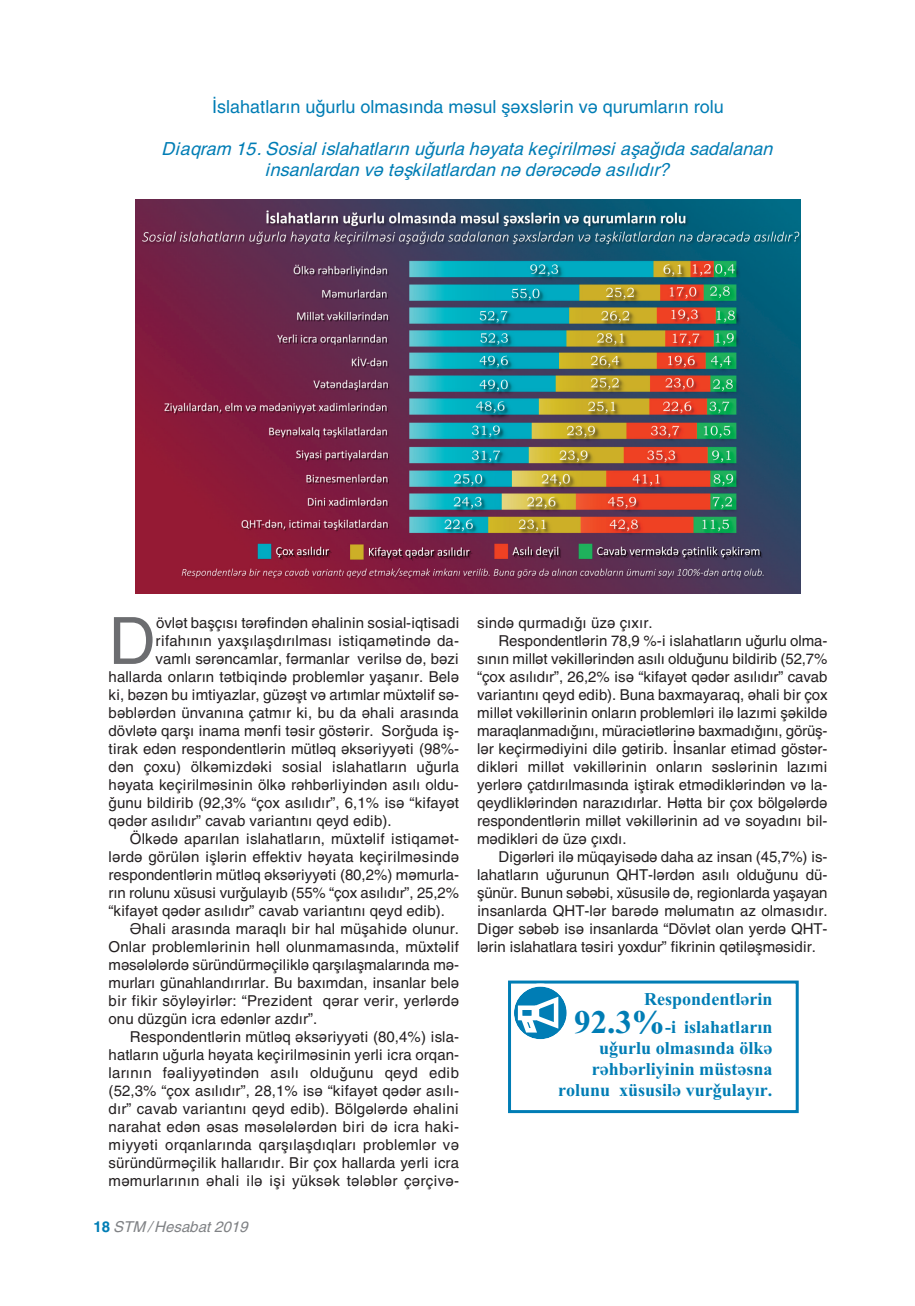
<style>
.page{position:relative;width:915px;height:1306px;background:#fff}
.page>*{position:absolute;margin:0;border:0;box-sizing:border-box;transform-origin:0 0}
.t1{font:65.1px "N Lat Helv";color:#6c6d70}
.t2{font:italic 18px/21px "N Lat Helv";color:#007db5;text-align:center}
.t3{font:700 18px/21px "N Lat Times";color:#007db5;text-align:right}
.t4{font:18px "N Lat Helv";color:#007db5}
.t5{font:15px "N Lat Helv";color:#231f20}
.t6{font:15px "N Lat Helv";letter-spacing:-.02em;color:#231f20}
.t7{font:italic 15px "N Lat Helv";color:#808285}
.s1{font-weight:700;font-style:normal;color:#007db5}
.s2{font-size:33px}
</style>
<div class="page">
<img style="left:135px;top:199px;width:664px;height:394px">
<div style="left:508px;top:980px;width:290px;height:133px;border:3px solid #007db5"></div>
<svg style="left:511px;top:983px;width:58px;height:59px"></svg>
<div style="left:517px;top:1005px;width:19px;height:15px;border:4px solid #fff"></div>
<p class="t4" style="left:212px;top:96px;width:513px">Ислащатларын уьурлу олмасында мясул шяхслярин вя гурумларын ролу</p>
<p class="t2" style="left:163px;top:138px;width:612px">Диаграм 15. Сосиал ислащатларын уьурла щяйата кечирилмяси ашаьыда садаланан инсанлардан вя тяшкилатлардан ня дяряъядя асылыдыр?</p>
<h1 class="t1" style="left:109px;top:603px;width:49px">Д</h1>
<p class="t5" style="left:156px;top:614px;width:305px">ювлят башчысы тяряфиндян ящалинин сосиал-игтисади</p>
<p class="t5" style="left:155px;top:632px;width:305px">рифащынын йахшылашдырылмасы истигамятиндя да-</p>
<p class="t5" style="left:155px;top:650px;width:305px">вамлы сярянъамлар, фярманлар верился дя, бязи</p>
<p class="t5" style="left:109px;top:668px;width:352px">щалларда онларын тятбигиндя проблемляр йашаныр. Беля</p>
<p class="t5" style="left:109px;top:686px;width:352px">ки, бязян бу имтийазлар, эцзяшт вя артымлар мцхтялиф ся-</p>
<p class="t5" style="left:109px;top:704px;width:352px">бяблярдян цнванына чатмыр ки, бу да ящали арасында</p>
<p class="t5" style="left:109px;top:722px;width:352px">дювлятя гаршы инама мянфи тясир эюстярир. Сорьуда иш-</p>
<p class="t5" style="left:109px;top:740px;width:352px">тирак едян респондентлярин мцтляг яксяриййяти (98%-</p>
<p class="t5" style="left:109px;top:758px;width:352px">дян чоху) юлкямиздяки сосиал ислащатларын уьурла</p>
<p class="t5" style="left:109px;top:776px;width:352px">щяйата кечирилмясинин юлкя рящбярлийиндян асылы олду-</p>
<p class="t5" style="left:109px;top:794px;width:352px">ьуну билдириб (92,3% “чох асылыдыр”, 6,1% ися “кифайят</p>
<p class="t5" style="left:109px;top:812px;width:284px">гядяр асылыдыр” ъаваб вариантыны гейд едиб).</p>
<p class="t5" style="left:130px;top:830px;width:330px">Юлкядя апарылан ислащатларын, мцхтялиф истигамят-</p>
<p class="t5" style="left:109px;top:848px;width:352px">лярдя эюрцлян ишлярин еффектив щяйата кечирилмясиндя</p>
<p class="t5" style="left:109px;top:866px;width:352px">респондентлярин мцтляг яксяриййяти (80,2%) мямурла-</p>
<p class="t5" style="left:109px;top:884px;width:352px">рын ролуну хцсуси вурьулайыб (55% “чох асылыдыр”, 25,2%</p>
<p class="t5" style="left:109px;top:902px;width:337px">“кифайят гядяр асылыдыр” ъаваб вариантыны гейд едиб).</p>
<p class="t5" style="left:130px;top:920px;width:330px">Ящали арасында мараглы бир щал мцшащидя олунур.</p>
<p class="t5" style="left:109px;top:938px;width:352px">Онлар проблемляринин щялл олунмамасында, мцхтялиф</p>
<p class="t5" style="left:109px;top:956px;width:352px">мясялялярдя сцрцндцрмячиликля гаршылашмаларында мя-</p>
<p class="t5" style="left:109px;top:974px;width:352px">мурлары эцнащландырырлар. Бу бахымдан, инсанлар беля</p>
<p class="t5" style="left:109px;top:992px;width:352px">бир фикир сюйляйирляр: “Президент гярар верир, йерлярдя</p>
<p class="t5" style="left:109px;top:1010px;width:210px">ону дцзэцн иъра едянляр аздыр”.</p>
<p class="t5" style="left:130px;top:1028px;width:330px">Респондентлярин мцтляг яксяриййяти (80,4%) исла-</p>
<p class="t5" style="left:109px;top:1046px;width:352px">щатларын уьурла щяйата кечирилмясинин йерли иъра орган-</p>
<p class="t5" style="left:109px;top:1064px;width:352px">ларынын фяалиййятиндян асылы олдуьуну гейд едиб</p>
<p class="t5" style="left:109px;top:1082px;width:352px">(52,3% “чох асылыдыр”, 28,1% ися “кифайят гядяр асылы-</p>
<p class="t5" style="left:109px;top:1100px;width:352px">дыр” ъаваб вариантыны гейд едиб). Бюлэялярдя ящалини</p>
<p class="t5" style="left:109px;top:1118px;width:352px">наращат едян ясас мясялялярдян бири дя иъра щаки-</p>
<p class="t5" style="left:109px;top:1136px;width:352px">миййяти органларында гаршылашдыглары проблемляр вя</p>
<p class="t5" style="left:109px;top:1154px;width:352px">сцрцндцрмячилик щалларыдыр. Бир чох щалларда йерли иъра</p>
<p class="t5" style="left:109px;top:1172px;width:352px">мямурларынын ящали иля иши йцксяк тялябляр чярчивя-</p>
<p class="t7" style="left:94px;top:1217px;width:157px"><span class="s1">18</span> СТМ / Щесабат 2019</p>
<p class="t5" style="left:477px;top:614px;width:177px">синдя гурмадыьы цзя чыхыр.</p>
<p class="t5" style="left:498px;top:632px;width:330px">Респондентлярин 78,9 %-и ислащатларын уьурлу олма-</p>
<p class="t5" style="left:477px;top:650px;width:352px">сынын миллят вякилляриндян асылы олдуьуну билдириб (52,7%</p>
<p class="t5" style="left:477px;top:668px;width:352px">“чох асылыдыр”, 26,2% ися “кифайят гядяр асылыдыр” ъаваб</p>
<p class="t5" style="left:477px;top:686px;width:352px">вариантыны гейд едиб). Буна бахмайараг, ящали бир чох</p>
<p class="t5" style="left:477px;top:704px;width:352px">миллят вякилляринин онларын проблемляри иля лазыми шякилдя</p>
<p class="t5" style="left:477px;top:722px;width:351px">марагланмадыьыны, мцраъиятляриня бахмадыьыны, эюрцш-</p>
<p class="t5" style="left:477px;top:740px;width:351px">ляр кечирмядийини диля эятириб. Инсанлар етимад эюстяр-</p>
<p class="t5" style="left:477px;top:758px;width:352px">дикляри миллят вякилляринин онларын сясляринин лазыми</p>
<p class="t5" style="left:477px;top:776px;width:352px">йерляря чатдырылмасында иштирак етмядикляриндян вя ла-</p>
<p class="t5" style="left:477px;top:794px;width:352px">гейдликляриндян наразыдырлар. Щятта бир чох бюлэялярдя</p>
<p class="t5" style="left:477px;top:812px;width:351px">респондентлярин миллят вякилляринин ад вя сойадыны бил-</p>
<p class="t5" style="left:477px;top:830px;width:151px">мядикляри дя цзя чыхды.</p>
<p class="t5" style="left:498px;top:848px;width:330px">Диэярляри иля мцгайисядя даща аз инсан (45,7%) ис-</p>
<p class="t5" style="left:477px;top:866px;width:352px">лащатларын уьурунун ГЩТ-лярдян асылы олдуьуну дц -</p>
<p class="t6" style="left:477px;top:884px;width:352px">шцнцр. Бунун сябяби, хцсусиля дя, реэионларда йашайан</p>
<p class="t5" style="left:477px;top:902px;width:352px">инсанларда ГЩТ-ляр барядя мялуматын аз олмасыдыр.</p>
<p class="t5" style="left:477px;top:920px;width:352px">Диэяр сябяб ися инсанларда “Дювлят олан йердя ГЩТ-</p>
<p class="t5" style="left:477px;top:938px;width:340px">лярин ислащатлара тясири йохдур” фикринин гятиляшмясидир.</p>
<p class="t3" style="left:574px;top:984px;width:200px;line-height:28.5px">Респондентлярин<br><span class="s2">92.3%</span>-и ислащатларын</p>
<p class="t3" style="left:558px;top:1037px;width:216px">уьурлу олмасында юлкя рящбярлийинин мцстясна ролуну хцсусиля вурьулайыр.</p>
</div>
